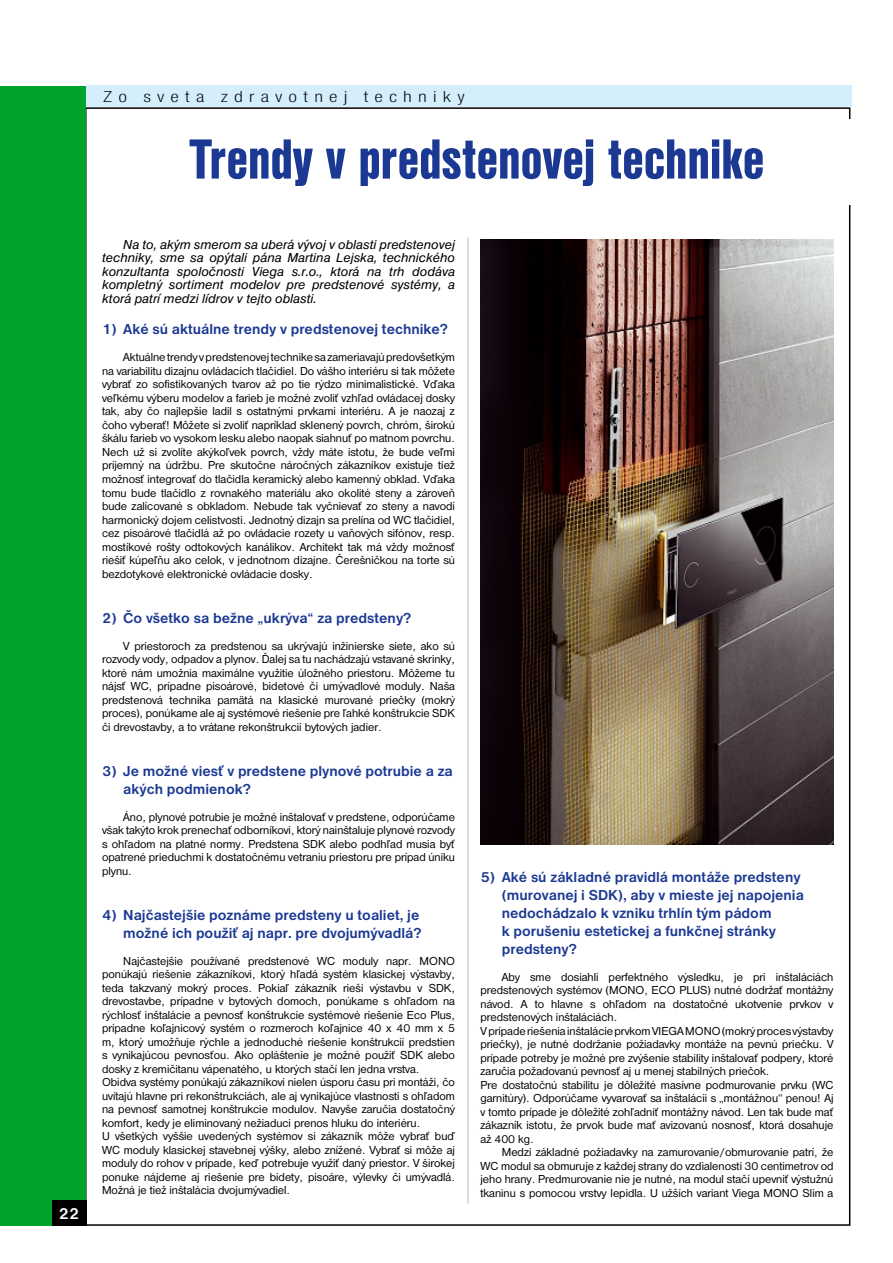
<style>
.page{position:relative;width:893px;height:1263px;background:#fff}
.page>*{position:absolute;margin:0;border:0;box-sizing:border-box;transform-origin:0 0}
.t1{font:58.65px "Nimbus San DEE Blac Cond";letter-spacing:.005em;color:#1b3892;scale:.96 1}
.t2{font:16.5px "Nimbus San DEE Ligh Cond";letter-spacing:.3em;color:#000;scale:1.25 1}
.t3{font:700 16.5px "Nimbus San DEE";color:#fff}
.t4{font:700 15px/18px "Nimbus San DEE";color:#1b3892}
.t5{font:italic 13.5px/13.5px "Nimbus San DEE";color:#000;text-align:justify}
.t6{font:12px/13.5px "Nimbus San DEE";color:#000;text-align:justify}
</style>
<div class="page">
<div style="left:86px;top:85px;width:765px;height:21px;background:#d4eefb"></div>
<div style="left:0;top:86px;width:85px;height:1140px;background:#00a42c"></div>
<div style="left:52px;top:1200px;width:34px;height:26px;background:#000"></div>
<hr style="left:467px;top:238px;width:2px;height:965px;background:#ced0d2">
<img style="left:480px;top:240px;width:353px;height:604px">
<h2 class="t3" style="left:59px;top:1204px;width:22px">22</h2>
<h2 class="t2" style="left:103px;top:87px;width:291px">Zo sveta zdravotnej techniky</h2>
<h1 class="t1" style="left:189px;top:126px;width:601px">Trendy v predstenovej technike</h1>
<p class="t5" style="left:102px;top:238px;width:354px;text-indent:21px">Na to, akým smerom sa uberá vývoj v oblasti predstenovej techniky, sme sa opýtali pána Martina Lejska, technického konzultanta spoločnosti Viega s.r.o., ktorá na trh dodáva kompletný sortiment modelov pre predstenové systémy, a ktorá patrí medzi lídrov v tejto oblasti.</p>
<p class="t4" style="left:102px;top:321px;width:347px">1) Aké sú aktuálne trendy v predstenovej technike?</p>
<p class="t6" style="left:102px;top:351px;width:354px;text-indent:21px">Aktuálne trendy v predstenovej technike sa zameriavajú predovšetkým na variabilitu dizajnu ovládacích tlačidiel. Do vášho interiéru si tak môžete vybrať zo sofistikovaných tvarov až po tie rýdzo minimalistické. Vďaka veľkému výberu modelov a farieb je možné zvoliť vzhľad ovládacej dosky tak, aby čo najlepšie ladil s ostatnými prvkami interiéru. A je naozaj z čoho vyberať! Môžete si zvoliť napríklad sklenený povrch, chróm, širokú škálu farieb vo vysokom lesku alebo naopak siahnuť po matnom povrchu.<br>Nech už si zvolíte akýkoľvek povrch, vždy máte istotu, že bude veľmi príjemný na údržbu. Pre skutočne náročných zákazníkov existuje tiež možnosť integrovať do tlačidla keramický alebo kamenný obklad. Vďaka tomu bude tlačidlo z rovnakého materiálu ako okolité steny a zároveň bude zalícované s obkladom. Nebude tak vyčnievať zo steny a navodí harmonický dojem celistvosti. Jednotný dizajn sa prelína od WC tlačidiel, cez pisoárové tlačidlá až po ovládacie rozety u vaňových sifónov, resp. mostíkové rošty odtokových kanálikov. Architekt tak má vždy možnosť riešiť kúpeľňu ako celok, v jednotnom dizajne. Čerešničkou na torte sú bezdotykové elektronické ovládacie dosky.</p>
<p class="t4" style="left:102px;top:609px;width:311px">2) Čo všetko sa bežne „ukrýva“ za predsteny?</p>
<p class="t6" style="left:102px;top:639px;width:354px;text-indent:21px">V priestoroch za predstenou sa ukrývajú inžinierske siete, ako sú rozvody vody, odpadov a plynov. Ďalej sa tu nachádzajú vstavané skrinky, ktoré nám umožnia maximálne využitie úložného priestoru. Môžeme tu nájsť WC, prípadne pisoárové, bidetové či umývadlové moduly. Naša predstenová technika pamätá na klasické murované priečky (mokrý proces), ponúkame ale aj systémové riešenie pre ľahké konštrukcie SDK či drevostavby, a to vrátane rekonštrukcií bytových jadier.</p>
<p class="t4" style="left:123px;top:762px;width:331px;text-indent:-21px">3) Je možné viesť v predstene plynové potrubie a za akých podmienok?</p>
<p class="t6" style="left:102px;top:810px;width:354px;text-indent:21px">Áno, plynové potrubie je možné inštalovať v predstene, odporúčame však takýto krok prenechať odborníkovi, ktorý nainštaluje plynové rozvody s ohľadom na platné normy. Predstena SDK alebo podhľad musia byť opatrené prieduchmi k dostatočnému vetraniu priestoru pre prípad úniku plynu.</p>
<p class="t4" style="left:102px;top:906px;width:321px;text-align:right">4) Najčastejšie poznáme predsteny u toaliet, je možné ich použiť aj napr. pre dvojumývadlá?</p>
<p class="t6" style="left:102px;top:954px;width:354px;text-align:left;text-indent:21px">Najčastejšie používané predstenové WC moduly napr. MONO ponúkajú riešenie zákazníkovi, ktorý hľadá systém klasickej výstavby, teda takzvaný mokrý proces. Pokiaľ zákazník rieši výstavbu v SDK, drevostavbe, prípadne v bytových domoch, ponúkame s ohľadom na rýchlosť inštalácie a pevnosť konštrukcie systémové riešenie Eco Plus, prípadne koľajnicový systém o rozmeroch koľajnice 40 x 40 mm x 5 m, ktorý umožňuje rýchle a jednoduché riešenie konštrukcií predstien s vynikajúcou pevnosťou. Ako opláštenie je možné použiť SDK alebo dosky z kremičitanu vápenatého, u ktorých stačí len jedna vrstva.<br>Obidva systémy ponúkajú zákazníkovi nielen úsporu času pri montáži, čo uvítajú hlavne pri rekonštrukciách, ale aj vynikajúce vlastnosti s ohľadom na pevnosť samotnej konštrukcie modulov. Navyše zaručia dostatočný komfort, kedy je eliminovaný nežiaduci prenos hluku do interiéru.<br>U všetkých vyššie uvedených systémov si zákazník môže vybrať buď WC moduly klasickej stavebnej výšky, alebo znížené. Vybrať si môže aj moduly do rohov v prípade, keď potrebuje využiť daný priestor. V širokej ponuke nájdeme aj riešenie pre bidety, pisoáre, výlevky či umývadlá.<br>Možná je tiež inštalácia dvojumývadiel.</p>
<p class="t4" style="left:502px;top:868px;width:304px;text-indent:-21px">5) Aké sú základné pravidlá montáže predsteny (murovanej i SDK), aby v mieste jej napojenia nedochádzalo k vzniku trhlín tým pádom<br>k porušeniu estetickej a funkčnej stránky predsteny?</p>
<p class="t6" style="left:480px;top:970px;width:354px;text-align:left;text-indent:21px">Aby sme dosiahli perfektného výsledku, je pri inštaláciách predstenových systémov (MONO, ECO PLUS) nutné dodržať montážny návod. A to hlavne s ohľadom na dostatočné ukotvenie prvkov v predstenových inštaláciách.<br>V prípade riešenia inštalácie prvkom VIEGA MONO (mokrý proces výstavby priečky), je nutné dodržanie požiadavky montáže na pevnú priečku. V prípade potreby je možné pre zvýšenie stability inštalovať podpery, ktoré zaručia požadovanú pevnosť aj u menej stabilných priečok.<br>Pre dostatočnú stabilitu je dôležité masívne podmurovanie prvku (WC garnitúry). Odporúčame vyvarovať sa inštalácii s „montážnou“ penou! Aj v tomto prípade je dôležité zohľadniť montážny návod. Len tak bude mať zákazník istotu, že prvok bude mať avizovanú nosnosť, ktorá dosahuje až 400 kg.</p>
<p class="t6" style="left:480px;top:1146px;width:354px;text-indent:21px">Medzi základné požiadavky na zamurovanie/obmurovanie patrí, že WC modul sa obmuruje z každej strany do vzdialenosti 30 centimetrov od jeho hrany. Predmurovanie nie je nutné, na modul stačí upevniť výstužnú tkaninu s pomocou vrstvy lepidla. U užších variant Viega MONO Slim a</p>
</div>
